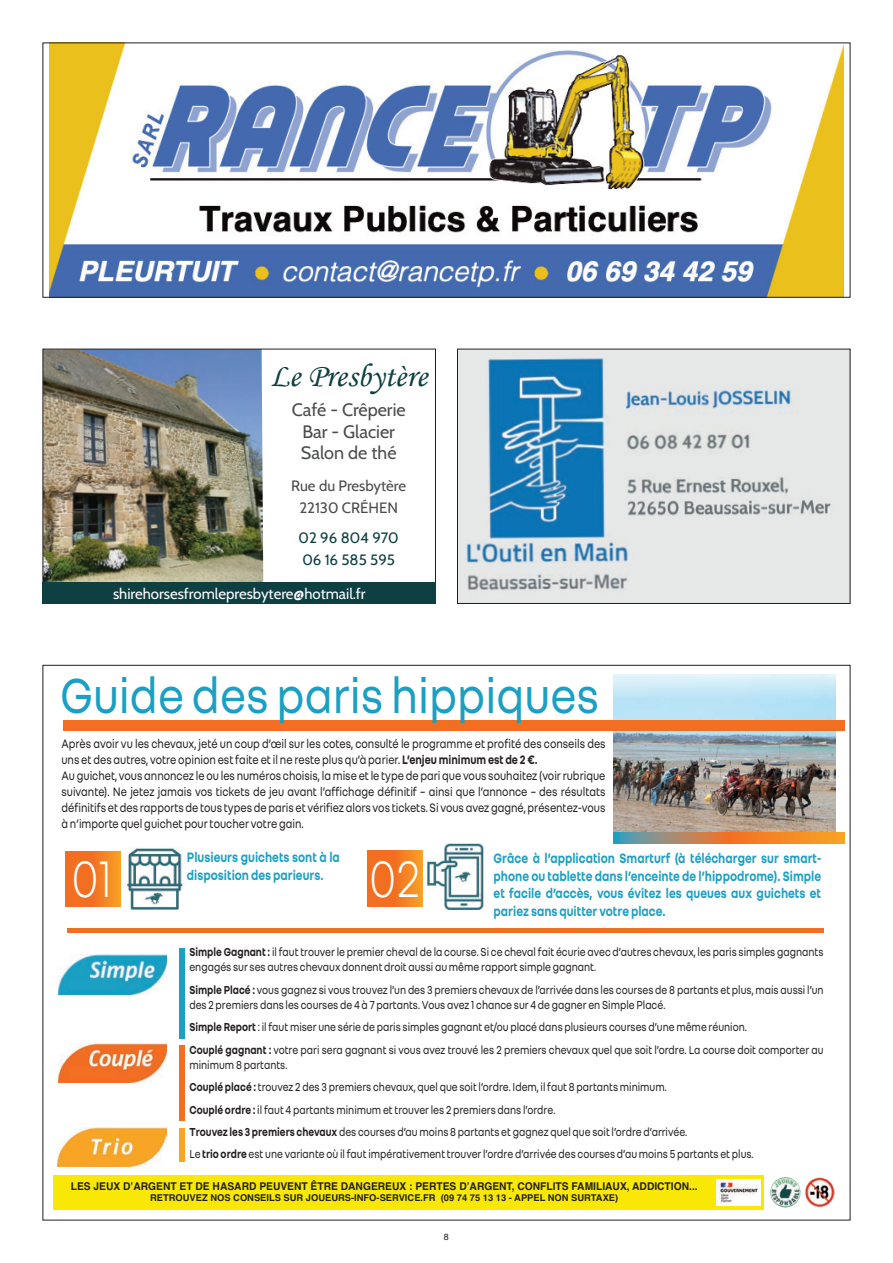
<style>
.page{position:relative;width:893px;height:1263px;background:#fff}
.page>*{position:absolute;margin:0;border:0;box-sizing:border-box;transform-origin:0 0}
.t1{font:300 55.5px "Renault Group";color:#fff;scale:.8 1}
.t2{font:53.25px "Renault Group";color:#1b9fc3;scale:.84 1}
.t3{font:33px "Monotype Corsiva";color:#0e4042}
.t4{font:18px/21.6px "Cabin";color:#4b4c4d;text-align:center}
.t5{font:15px "Cabin";color:#fff}
.t6{font:15px/21.9px "Cabin";color:#4b4c4d;text-align:center}
.t7{font:15px/21.9px "Cabin";color:#0e4042}
.t8{font:700 14.7px/17.7px "Renault Group";color:#1b9fc3;scale:.8 1}
.t9{font:13.2px/15.9px "Renault Group";color:#231f20;scale:.8 1}
.t10{font:12.6px/22.4px "Renault Group";color:#231f20;scale:.8 1}
.t11{font:700 10.65px "Helvetica";color:#231f20;scale:.96 1}
.t12{font:700 9.3px "Helvetica";color:#231f20}
.t13{font:9px "Helvetica";color:#231f20}
.s1{font-weight:700}
</style>
<div class="page">
<img style="left:49px;top:45px;width:794px;height:251px">
<div style="left:43px;top:43px;width:807px;height:255px;border:1px solid #231f20"></div>
<img style="left:45px;top:351px;width:218px;height:232px">
<div style="left:43px;top:583px;width:393px;height:21px;background:#0e4042"></div>
<img style="left:59px;top:955px;width:108px;height:39px">
<img style="left:58px;top:1043px;width:109px;height:40px">
<img style="left:58px;top:1127px;width:108px;height:40px">
<div style="left:180px;top:948px;width:5px;height:91px;background:#1b9fc3"></div>
<div style="left:179px;top:1045px;width:6px;height:76px;background:#f26f22"></div>
<div style="left:179px;top:1128px;width:6px;height:33px;background:#f8a526"></div>
<img style="left:127px;top:848px;width:56px;height:62px">
<img style="left:417px;top:843px;width:67px;height:67px">
<div style="left:65px;top:851px;width:56px;height:56px;background:linear-gradient(to right,#f06121,#f69625)"></div>
<div style="left:367px;top:851px;width:56px;height:55px;background:linear-gradient(to right,#f06121,#f69625)"></div>
<div style="left:67px;top:927px;width:757px;height:5px;background:#f26f22"></div>
<img style="left:613px;top:675px;width:223px;height:157px">
<svg style="left:613px;top:832px;width:231px;height:11px;background:#c88a4c"></svg>
<div style="left:63px;top:720px;width:782px;height:11px;background:#f26f22"></div>
<div style="left:53px;top:1175px;width:712px;height:34px;background:#f9e806"></div>
<img style="left:717px;top:1179px;width:44px;height:26px">
<svg style="left:804px;top:1177px;width:31px;height:30px"></svg>
<img style="left:804px;top:1177px;width:16px;height:16px">
<img style="left:770px;top:1177px;width:30px;height:30px">
<img style="left:459px;top:351px;width:389px;height:251px">
<div style="left:457px;top:349px;width:393px;height:255px;border:1px solid #231f20"></div>
<h3 class="t3" style="left:270px;top:356px;width:159px">Le Presbytère</h3>
<h3 class="t4" style="left:292px;top:398px;width:115px">Café - Crêperie<br>Bar - Glacier<br>Salon de thé</h3>
<p class="t6" style="left:291px;top:474px;width:116px">Rue du Presbytère<br>22130 CRÉHEN</p>
<p class="t7" style="left:299px;top:526px;width:102px">02 96 804 970<br>06 16 585 595</p>
<p class="t5" style="left:113px;top:581px;width:254px">shirehorsesfromlepresbytere@hotmail.fr</p>
<h2 class="t2" style="left:60px;top:676px;width:643px">Guide des paris hippiques</h2>
<p class="t9" style="left:61px;top:737px;width:682px">Après avoir vu les chevaux, jeté un coup d’œil sur les cotes, consulté le programme et profité des conseils des uns et des autres, votre opinion est faite et il ne reste plus qu’à parier. <span class="s1">L’enjeu minimum est de 2 €.<br></span>Au guichet, vous annoncez le ou les numéros choisis, la mise et le type de pari que vous souhaitez (voir rubrique suivante). Ne jetez jamais vos tickets de jeu avant l’affichage définitif – ainsi que l’annonce – des résultats définitifs et des rapports de tous types de paris et vérifiez alors vos tickets. Si vous avez gagné, présentez-vous à n’importe quel guichet pour toucher votre gain.</p>
<p class="t8" style="left:187px;top:850px;width:193px">Plusieurs guichets sont à la disposition des parieurs.</p>
<p class="t8" style="left:494px;top:850px;width:411px;text-align:justify">Grâce à l’application Smarturf (à télécharger sur smart&shy;phone ou tablette dans l’enceinte de l’hippodrome). Simple et facile d’accès, vous évitez les queues aux guichets et pariez sans quitter votre place.</p>
<h1 class="t1" style="left:71px;top:843px;width:53px">01</h1>
<h1 class="t1" style="left:369px;top:843px;width:66px">02</h1>
<p class="t10" style="left:189px;top:945px;width:794px;line-height:15px"><span class="s1">Simple Gagnant :</span> il faut trouver le premier cheval de la course. Si ce cheval fait écurie avec d’autres chevaux, les paris simples gagnants engagés sur ses autres chevaux donnent droit aussi au même rapport simple gagnant.</p>
<p class="t10" style="left:189px;top:983px;width:794px;line-height:15px"><span class="s1">Simple Placé :</span> vous gagnez si vous trouvez l’un des 3 premiers chevaux de l’arrivée dans les courses de 8 partants et plus, mais aussi l’un des 2 premiers dans les courses de 4 à 7 partants. Vous avez 1 chance sur 4 de gagner en Simple Placé.</p>
<p class="t10" style="left:189px;top:1017px;width:794px"><span class="s1">Simple Report</span> : il faut miser une série de paris simples gagnant et/ou placé dans plusieurs courses d’une même réunion.<br><span class="s1">Couplé gagnant :</span> votre pari sera gagnant si vous avez trouvé les 2 premiers chevaux quel que soit l’ordre. La course doit comporter au</p>
<p class="t10" style="left:189px;top:1054px;width:707px">minimum 8 partants.<br><span class="s1">Couplé placé :</span> trouvez 2 des 3 premiers chevaux, quel que soit l’ordre. Idem, il faut 8 partants minimum.<br><span class="s1">Couplé ordre :</span> il faut 4 partants minimum et trouver les 2 premiers dans l’ordre.<br><span class="s1">Trouvez les 3 premiers chevaux</span> des courses d’au moins 8 partants et gagnez quel que soit l’ordre d’arrivée.<br>Le <span class="s1">trio ordre</span> est une variante où il faut impérativement trouver l’ordre d’arrivée des courses d’au moins 5 partants et plus.</p>
<p class="t11" style="left:71px;top:1179px;width:654px">LES JEUX D’ARGENT ET DE HASARD PEUVENT ÊTRE DANGEREUX : PERTES D’ARGENT, CONFLITS FAMILIAUX, ADDICTION...</p>
<p class="t12" style="left:150px;top:1192px;width:470px">RETROUVEZ NOS CONSEILS SUR JOUEURS-INFO-SERVICE.FR (09 74 75 13 13 - APPEL NON SURTAXE)</p>
<p class="t13" style="left:444px;top:1230px;width:7px">8</p>
</div>
